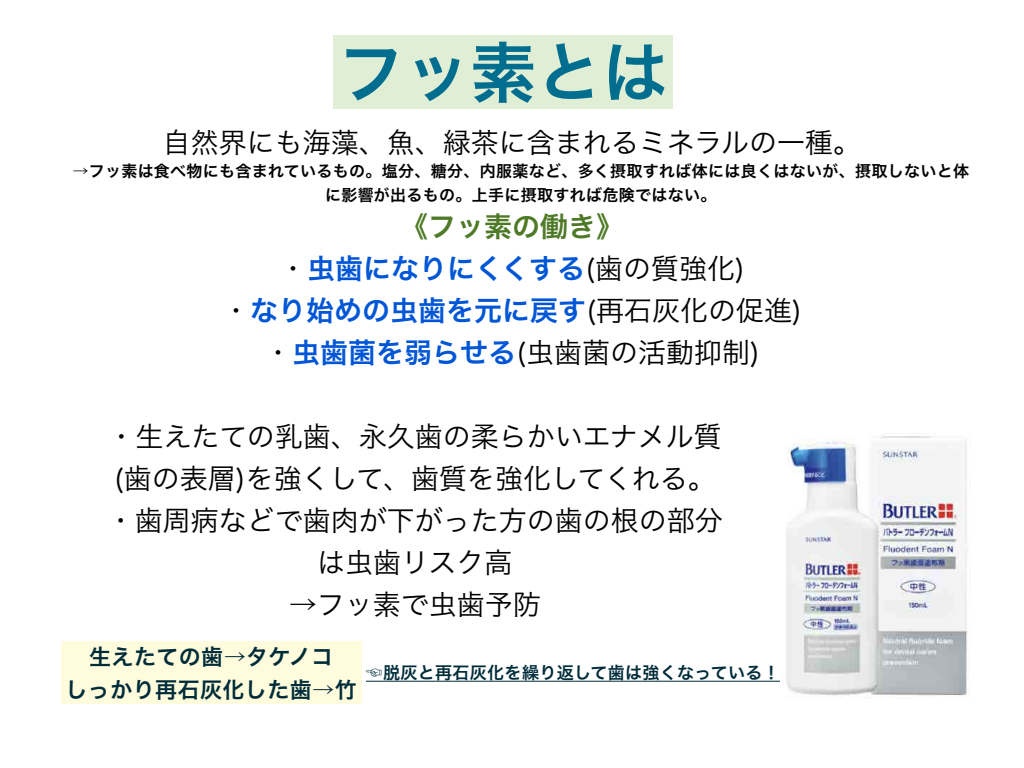
<style>
.page{position:relative;width:1024px;height:768px;background:#fff}
.page>*{position:absolute;margin:0;border:0;box-sizing:border-box;transform-origin:0 0}
.t1{font:66px "Hira Kaku Pro N W6";color:#016e8f}
.t2{font:28px/42px "Hira Kaku Pro N W3";color:#000;text-align:center}
.t3{font:28px/42px "Hira Kaku Pro N W6";color:#0056d6;text-align:center}
.t4{font:22px/33px "Hiragino Sans W6";letter-spacing:.02em;color:#002c3a;text-align:center}
.t5{font:17px "Hiragino Sans W6";letter-spacing:.02em;color:#002c3a}
.t6{font:16px/24px "Hiragino Sans W6";letter-spacing:.02em;color:#000;text-align:center}
.s1{color:#4e7a27}
.s2{font-family:"Hira Kaku Pro N W3";color:#000}
.s3{font-family:"Hira Kaku Pro N W6";color:#0056d6}
</style>
<div class="page">
<div style="left:334px;top:35px;width:339px;height:74px;background:#dfeed4"></div>
<img style="left:757px;top:435px;width:211px;height:262px">
<div style="left:61px;top:641px;width:301px;height:63px;background:#fefcdd"></div>
<hr style="left:366px;top:681px;width:414px;height:1px;background:#002c3a">
<h1 class="t1" style="left:338px;top:13px;width:331px">フッ素とは</h1>
<p class="t2" style="left:163px;top:120px;width:700px">自然界にも海藻、魚、緑茶に含まれるミネラルの一種。</p>
<p class="t6" style="left:72px;top:159px;width:898px">→フッ素は食べ物にも含まれているもの。塩分、糖分、内服薬など、多く摂取すれば体には良くはないが、摂取しないと体に影響が出るもの。上手に摂取すれば危険ではない。</p>
<p class="t3" style="left:222px;top:205px;width:581px"><span class="s1">《フッ素の働き》<br></span><span class="s2">・</span>虫歯になりにくくする<span class="s2">(歯の質強化)<br>・</span>なり始めの虫歯を元に戻す<span class="s2">(再石灰化の促進)</span></p>
<p class="t2" style="left:264px;top:330px;width:497px">・<span class="s3">虫歯菌を弱らせる</span>(虫歯菌の活動抑制)</p>
<p class="t2" style="left:107px;top:413px;width:617px">・生えたての乳歯、永久歯の柔らかいエナメル質(歯の表層)を強くして、歯質を強化してくれる。・歯周病などで歯肉が下がった方の歯の根の部分は虫歯リスク高</p>
<p class="t2" style="left:289px;top:581px;width:253px">→フッ素で虫歯予防</p>
<p class="t4" style="left:65px;top:639px;width:293px">生えたての歯→タケノコ<br>しっかり再石灰化した歯→竹</p>
<p class="t5" style="left:366px;top:657px;width:415px">☜脱灰と再石灰化を繰り返して歯は強くなっている！</p>
</div>
